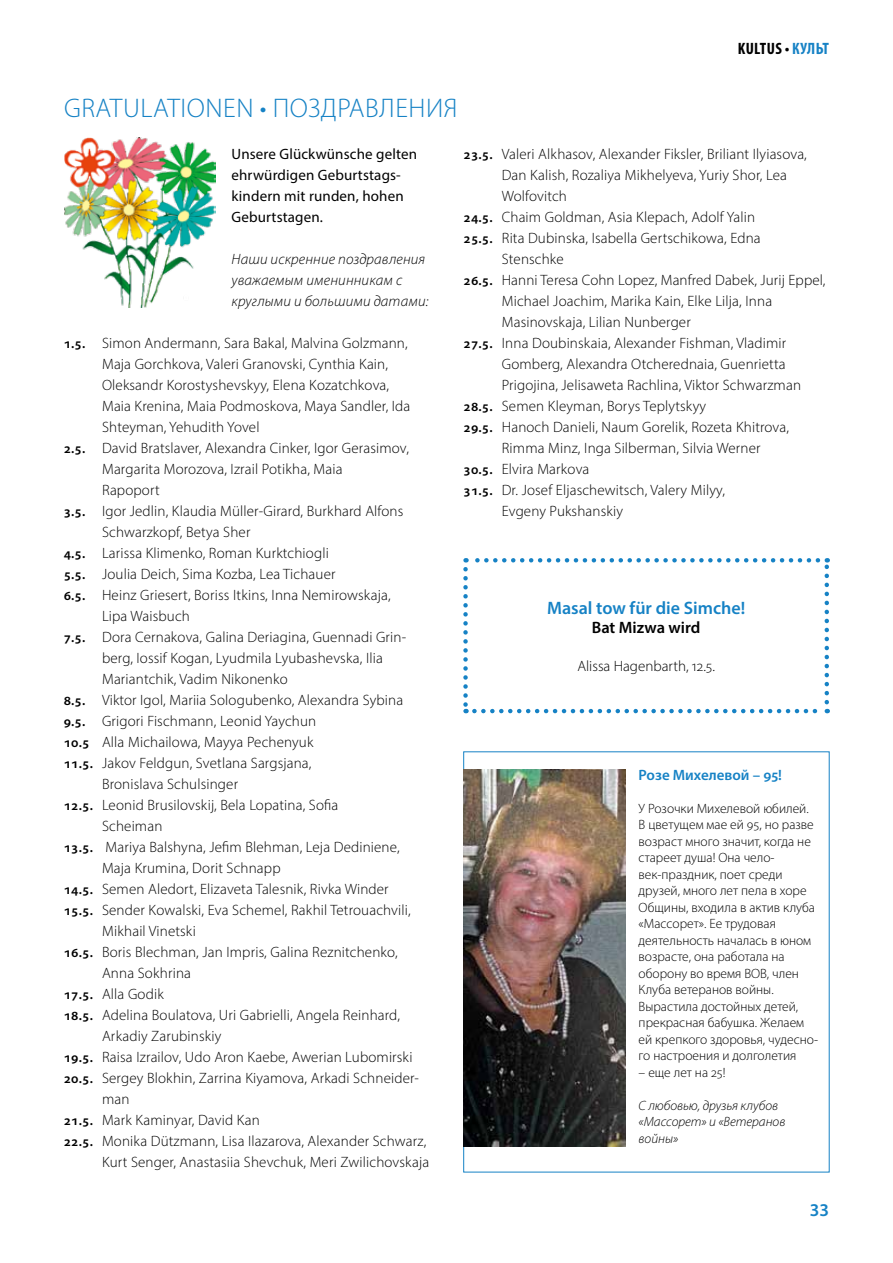
<style>
.page{position:relative;width:893px;height:1263px;background:#fff}
.page>*{position:absolute;margin:0;border:0;box-sizing:border-box;transform-origin:0 0}
.t1{font:300 27px "Myriad Pro";letter-spacing:.02em;color:#1682c5}
.t2{font:600 18px "Myriad Pro";color:#1682c5}
.t3{font:700 condensed 16.5px "Myriad Pro";letter-spacing:.02em;color:#000}
.t4{font:600 16.5px "Myriad Pro";color:#000}
.t5{font:300 15px "Myriad Pro";letter-spacing:.01em;color:#000}
.t6{font:15px/21px "Myriad Pro";letter-spacing:.01em;color:#000}
.t7{font:italic 300 15px/21px "Myriad Pro";letter-spacing:.01em;color:#000}
.t8{font:600 15px "Myriad Pro";color:#1682c5}
.t9{font:300 13.5px/16.5px "Myriad Pro";color:#000}
.t10{font:italic 300 13.5px/16.5px "Myriad Pro";color:#000}
.s1{color:#1682c5}
.s2{font-weight:600;font-size:13.5px}
</style>
<div class="page">
<svg style="left:463px;top:569px;width:5px;height:144px"></svg>
<svg style="left:474px;top:709px;width:354px;height:4px"></svg>
<svg style="left:824px;top:558px;width:5px;height:144px"></svg>
<svg style="left:466px;top:558px;width:352px;height:4px"></svg>
<img style="left:64px;top:137px;width:151px;height:170px">
<img style="left:463px;top:770px;width:163px;height:377px">
<p class="t3" style="left:738px;top:38px;width:93px">KULTUS • <span class="s1">КУЛЬТ</span></p>
<h1 class="t1" style="left:64px;top:92px;width:395px">GRATULATIONEN • ПОЗДРАВЛЕНИЯ</h1>
<p class="t6" style="left:231px;top:143px;width:187px">Unsere Glückwünsche gelten ehrwürdigen Geburtstags&shy;kindern mit runden, hohen<br>Geburtstagen.</p>
<p class="t7" style="left:231px;top:248px;width:199px">Наши искренние поздравления уважаемым именинникам с круглыми и большими датами:</p>
<p class="t5" style="left:64px;top:334px;width:345px"><span class="s2">1.5.</span> Simon Andermann, Sara Bakal, Malvina Golzmann,</p>
<p class="t5" style="left:102px;top:355px;width:287px">Maja Gorchkova, Valeri Granovski, Cynthia Kain,</p>
<p class="t5" style="left:102px;top:376px;width:289px">Oleksandr Korostyshevskyy, Elena Kozatchkova,</p>
<p class="t5" style="left:102px;top:397px;width:310px">Maia Krenina, Maia Podmoskova, Maya Sandler, Ida</p>
<p class="t5" style="left:102px;top:418px;width:159px">Shteyman, Yehudith Yovel</p>
<p class="t5" style="left:64px;top:439px;width:347px"><span class="s2">2.5.</span> David Bratslaver, Alexandra Cinker, Igor Gerasimov,</p>
<p class="t5" style="left:102px;top:460px;width:242px">Margarita Morozova, Izrail Potikha, Maia</p>
<p class="t5" style="left:102px;top:481px;width:59px">Rapoport</p>
<p class="t5" style="left:64px;top:502px;width:341px"><span class="s2">3.5.</span> Igor Jedlin, Klaudia Müller-Girard, Burkhard Alfons</p>
<p class="t5" style="left:102px;top:523px;width:150px">Schwarzkopf, Betya Sher</p>
<p class="t5" style="left:64px;top:544px;width:267px"><span class="s2">4.5.</span> Larissa Klimenko, Roman Kurktchiogli</p>
<p class="t5" style="left:64px;top:565px;width:273px"><span class="s2">5.5.</span> Joulia Deich, Sima Kozba, Lea Tichauer</p>
<p class="t5" style="left:64px;top:586px;width:328px"><span class="s2">6.5.</span> Heinz Griesert, Boriss Itkins, Inna Nemirowskaja,</p>
<p class="t5" style="left:102px;top:607px;width:89px">Lipa Waisbuch</p>
<p class="t5" style="left:64px;top:628px;width:344px"><span class="s2">7.5.</span> Dora Cernakova, Galina Deriagina, Guennadi Grin-</p>
<p class="t5" style="left:102px;top:649px;width:282px">berg, Iossif Kogan, Lyudmila Lyubashevska, Ilia</p>
<p class="t5" style="left:102px;top:670px;width:187px">Mariantchik, Vadim Nikonenko</p>
<p class="t5" style="left:64px;top:691px;width:341px"><span class="s2">8.5.</span> Viktor Igol, Mariia Sologubenko, Alexandra Sybina</p>
<p class="t5" style="left:64px;top:712px;width:254px"><span class="s2">9.5.</span> Grigori Fischmann, Leonid Yaychun</p>
<p class="t5" style="left:64px;top:733px;width:251px"><span class="s2">10.5</span> Alla Michailowa, Mayya Pechenyuk</p>
<p class="t5" style="left:64px;top:754px;width:249px"><span class="s2">11.5.</span> Jakov Feldgun, Svetlana Sargsjana,</p>
<p class="t5" style="left:102px;top:775px;width:138px">Bronislava Schulsinger</p>
<p class="t5" style="left:64px;top:796px;width:276px"><span class="s2">12.5.</span> Leonid Brusilovskij, Bela Lopatina, Sofia</p>
<p class="t5" style="left:102px;top:817px;width:62px">Scheiman</p>
<p class="t5" style="left:64px;top:838px;width:337px"><span class="s2">13.5.</span> Mariya Balshyna, Jefim Blehman, Leja Dediniene,</p>
<p class="t5" style="left:102px;top:859px;width:180px">Maja Krumina, Dorit Schnapp</p>
<p class="t5" style="left:64px;top:880px;width:326px"><span class="s2">14.5.</span> Semen Aledort, Elizaveta Talesnik, Rivka Winder</p>
<p class="t5" style="left:64px;top:901px;width:348px"><span class="s2">15.5.</span> Sender Kowalski, Eva Schemel, Rakhil Tetrouachvili,</p>
<p class="t5" style="left:102px;top:922px;width:95px">Mikhail Vinetski</p>
<p class="t5" style="left:64px;top:943px;width:335px"><span class="s2">16.5.</span> Boris Blechman, Jan Impris, Galina Reznitchenko,</p>
<p class="t5" style="left:102px;top:964px;width:90px">Anna Sokhrina</p>
<p class="t5" style="left:64px;top:985px;width:101px"><span class="s2">17.5.</span> Alla Godik</p>
<p class="t5" style="left:64px;top:1006px;width:338px"><span class="s2">18.5.</span> Adelina Boulatova, Uri Gabrielli, Angela Reinhard,</p>
<p class="t5" style="left:102px;top:1027px;width:121px">Arkadiy Zarubinskiy</p>
<p class="t5" style="left:64px;top:1048px;width:350px"><span class="s2">19.5.</span> Raisa Izrailov, Udo Aron Kaebe, Awerian Lubomirski</p>
<p class="t5" style="left:64px;top:1069px;width:357px"><span class="s2">20.5.</span> Sergey Blokhin, Zarrina Kiyamova, Arkadi Schneider-</p>
<p class="t5" style="left:102px;top:1090px;width:29px">man</p>
<p class="t5" style="left:64px;top:1111px;width:197px"><span class="s2">21.5.</span> Mark Kaminyar, David Kan</p>
<p class="t5" style="left:64px;top:1132px;width:364px"><span class="s2">22.5.</span> Monika Dützmann, Lisa Ilazarova, Alexander Schwarz,</p>
<p class="t5" style="left:102px;top:1153px;width:329px">Kurt Senger, Anastasiia Shevchuk, Meri Zwilichovskaja</p>
<p class="t5" style="left:463px;top:145px;width:345px"><span class="s2">23.5.</span> Valeri Alkhasov, Alexander Fiksler, Briliant Ilyiasova,</p>
<p class="t5" style="left:502px;top:166px;width:287px">Dan Kalish, Rozaliya Mikhelyeva, Yuriy Shor, Lea</p>
<p class="t5" style="left:502px;top:187px;width:67px">Wolfovitch</p>
<p class="t5" style="left:463px;top:208px;width:293px"><span class="s2">24.5.</span> Chaim Goldman, Asia Klepach, Adolf Yalin</p>
<p class="t5" style="left:463px;top:229px;width:299px"><span class="s2">25.5.</span> Rita Dubinska, Isabella Gertschikowa, Edna</p>
<p class="t5" style="left:502px;top:250px;width:64px">Stenschke</p>
<p class="t5" style="left:463px;top:271px;width:363px"><span class="s2">26.5.</span> Hanni Teresa Cohn Lopez, Manfred Dabek, Jurij Eppel,</p>
<p class="t5" style="left:502px;top:292px;width:272px">Michael Joachim, Marika Kain, Elke Lilja, Inna</p>
<p class="t5" style="left:502px;top:313px;width:191px">Masinovskaja, Lilian Nunberger</p>
<p class="t5" style="left:463px;top:334px;width:324px"><span class="s2">27.5.</span> Inna Doubinskaia, Alexander Fishman, Vladimir</p>
<p class="t5" style="left:502px;top:355px;width:285px">Gomberg, Alexandra Otcherednaia, Guenrietta</p>
<p class="t5" style="left:502px;top:376px;width:301px">Prigojina, Jelisaweta Rachlina, Viktor Schwarzman</p>
<p class="t5" style="left:463px;top:397px;width:244px"><span class="s2">28.5.</span> Semen Kleyman, Borys Teplytskyy</p>
<p class="t5" style="left:463px;top:418px;width:327px"><span class="s2">29.5.</span> Hanoch Danieli, Naum Gorelik, Rozeta Khitrova,</p>
<p class="t5" style="left:502px;top:439px;width:260px">Rimma Minz, Inga Silberman, Silvia Werner</p>
<p class="t5" style="left:463px;top:460px;width:127px"><span class="s2">30.5.</span> Elvira Markova</p>
<p class="t5" style="left:463px;top:481px;width:263px"><span class="s2">31.5.</span> Dr. Josef Eljaschewitsch, Valery Milyy,</p>
<p class="t5" style="left:502px;top:502px;width:123px">Evgeny Pukshanskiy</p>
<p class="t2" style="left:547px;top:596px;width:200px">Masal tow für die Simche!</p>
<p class="t4" style="left:592px;top:617px;width:110px">Bat Mizwa wird</p>
<p class="t5" style="left:577px;top:657px;width:139px">Alissa Hagenbarth, 12.5.</p>
<p class="t8" style="left:639px;top:765px;width:145px">Розе Михелевой – 95!</p>
<p class="t9" style="left:639px;top:800px;width:181px">У Розочки Михелевой юбилей.<br>В цветущем мае ей 95, но разве возраст много значит, когда не стареет душа! Она чело&shy;век-праздник, поет среди друзей, много лет пела в хоре<br>Общины, входила в актив клуба «Массорет». Ее трудовая деятельность началась в юном возрасте, она работала на оборону во время ВОВ, член<br>Клуба ветеранов войны.<br>Вырастила достойных детей, прекрасная бабушка. Желаем ей крепкого здоровья, чудесно&shy;го настроения и долголетия</p>
<p class="t9" style="left:639px;top:1064px;width:88px">– еще лет на 25!</p>
<p class="t10" style="left:639px;top:1097px;width:148px">С любовью, друзья клубов «Массорет» и «Ветеранов войны»</p>
<p class="t2" style="left:810px;top:1198px;width:21px">33</p>
</div>
